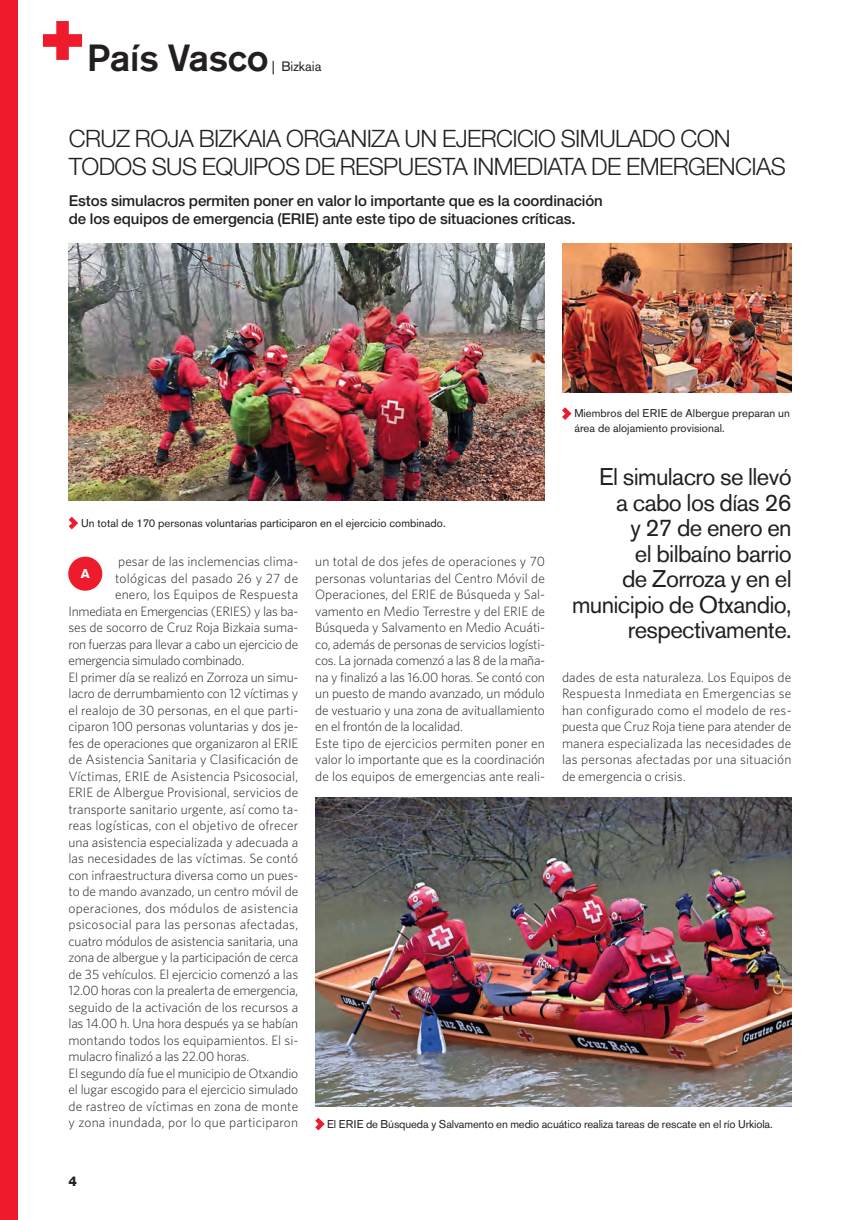
<style>
.page{position:relative;width:850px;height:1220px;background:#fff}
.page>*{position:absolute;margin:0;border:0;box-sizing:border-box;transform-origin:0 0}
.t1{font:500 37.5px "Akzidenz Grotesk BE";letter-spacing:-.005em;color:#231f20}
.t2{font:24px/25.5px "Akzidenz Grotesk BE";letter-spacing:-.025em;color:#231f20;text-align:right}
.t3{font:300 24px/28.5px "Helvetica Neue";letter-spacing:-.025em;color:#231f20}
.t4{font:500 15px/18px "Helvetica Neue";letter-spacing:-.005em;color:#231f20}
.t5{font:300 13.5px/16.5px "Whitney";letter-spacing:-.005em;color:#231f20}
.t6{font:300 13.5px "Whitney";letter-spacing:.02em;color:#231f20}
.t7{font:300 13.5px "Whitney";letter-spacing:-.025em;color:#231f20}
.t8{font:300 13.5px "Whitney";letter-spacing:.015em;color:#231f20}
.t9{font:13.5px "Akzidenz Grotesk BE";letter-spacing:-.005em;color:#231f20}
.t10{font:800 13.5px "Helvetica Neue";color:#231f20}
.t11{font:700 12.75px "Akzidenz Grotesk BE";color:#fff}
.t12{font:11.25px/15px "Akzidenz Grotesk BE";letter-spacing:.005em;color:#231f20}
</style>
<div class="page">
<div style="left:0;top:0;width:18px;height:1219px;background:#ee1b2c"></div>
<svg style="left:43px;top:21px;width:39px;height:39px"></svg>
<img style="left:562px;top:244px;width:229px;height:148px">
<img style="left:68px;top:243px;width:477px;height:257px">
<svg style="left:315px;top:1117px;width:10px;height:13px"></svg>
<svg style="left:562px;top:407px;width:9px;height:13px"></svg>
<svg style="left:69px;top:516px;width:9px;height:13px"></svg>
<div style="left:68px;top:556px;width:34px;height:34px;background:#ee1b2c;border-radius:50%"></div>
<img style="left:315px;top:797px;width:476px;height:309px">
<h1 class="t1" style="left:87px;top:44px;width:183px">País Vasco</h1>
<p class="t9" style="left:272px;top:61px;width:51px">| Bizkaia</p>
<h2 class="t3" style="left:69px;top:126px;width:718px">CRUZ ROJA BIZKAIA ORGANIZA UN EJERCICIO SIMULADO CON<br>TODOS SUS EQUIPOS DE RESPUESTA INMEDIATA DE EMERGENCIAS</h2>
<p class="t4" style="left:69px;top:193px;width:535px">Estos simulacros permiten poner en valor lo importante que es la coordinación de los equipos de emergencia (ERIE) ante este tipo de situaciones críticas.</p>
<p class="t12" style="left:574px;top:407px;width:217px">Miembros del ERIE de Albergue preparan un área de alojamiento provisional.</p>
<h2 class="t2" style="left:572px;top:466px;width:221px">El simulacro se llevó<br>a cabo los días 26<br>y 27 de enero en<br>el bilbaíno barrio<br>de Zorroza y en el municipio de Otxandio, respectivamente.</h2>
<p class="t12" style="left:81px;top:516px;width:366px">Un total de 170 personas voluntarias participaron en el ejercicio combinado.</p>
<p class="t5" style="left:315px;top:554px;width:231px">un total de dos jefes de operaciones y 70 personas voluntarias del Centro Móvil de Operaciones, del ERIE de Búsqueda y Sal&shy;vamento en Medio Terrestre y del ERIE de Búsqueda y Salvamento en Medio Acuáti&shy;co, además de personas de servicios logísti&shy;cos. La jornada comenzó a las 8 de la maña&shy;na y finalizó a las 16.00 horas. Se contó con un puesto de mando avanzado, un módulo de vestuario y una zona de avituallamiento en el frontón de la localidad.<br>Este tipo de ejercicios permiten poner en valor lo importante que es la coordinación de los equipos de emergencias ante reali-</p>
<p class="t5" style="left:118px;top:554px;width:182px">pesar de las inclemencias clima-</p>
<p class="t6" style="left:115px;top:573px;width:185px">tológicas del pasado 26 y 27 de</p>
<p class="t8" style="left:115px;top:589px;width:185px">enero, los Equipos de Respuesta</p>
<p class="t5" style="left:68px;top:603px;width:231px">Inmediata en Emergencias (ERIES) y las ba-</p>
<p class="t5" style="left:68px;top:620px;width:231px">ses de socorro de Cruz Roja Bizkaia suma-</p>
<p class="t7" style="left:68px;top:639px;width:231px">ron fuerzas para llevar a cabo un ejercicio de</p>
<p class="t7" style="left:68px;top:655px;width:177px">emergencia simulado combinado.</p>
<p class="t5" style="left:68px;top:669px;width:231px">El primer día se realizó en Zorroza un simu-</p>
<p class="t5" style="left:68px;top:686px;width:231px">lacro de derrumbamiento con 12 víctimas y</p>
<p class="t5" style="left:68px;top:702px;width:231px">el realojo de 30 personas, en el que parti-</p>
<p class="t5" style="left:68px;top:719px;width:231px">ciparon 100 personas voluntarias y dos je-</p>
<p class="t5" style="left:68px;top:735px;width:231px">fes de operaciones que organizaron al ERIE</p>
<p class="t5" style="left:68px;top:752px;width:231px">de Asistencia Sanitaria y Clasificación de</p>
<p class="t5" style="left:68px;top:768px;width:231px">Víctimas, ERIE de Asistencia Psicosocial,</p>
<p class="t5" style="left:68px;top:785px;width:231px">ERIE de Albergue Provisional, servicios de</p>
<p class="t5" style="left:68px;top:801px;width:231px">transporte sanitario urgente, así como ta-</p>
<p class="t5" style="left:68px;top:818px;width:231px">reas logísticas, con el objetivo de ofrecer</p>
<p class="t5" style="left:68px;top:834px;width:231px">una asistencia especializada y adecuada a</p>
<p class="t5" style="left:68px;top:851px;width:231px">las necesidades de las víctimas. Se contó</p>
<p class="t5" style="left:68px;top:867px;width:231px">con infraestructura diversa como un pues-</p>
<p class="t5" style="left:68px;top:884px;width:231px">to de mando avanzado, un centro móvil de</p>
<p class="t6" style="left:68px;top:903px;width:231px">operaciones, dos módulos de asistencia</p>
<p class="t6" style="left:68px;top:919px;width:231px">psicosocial para las personas afectadas,</p>
<p class="t5" style="left:68px;top:933px;width:231px">cuatro módulos de asistencia sanitaria, una</p>
<p class="t5" style="left:68px;top:950px;width:231px">zona de albergue y la participación de cerca</p>
<p class="t5" style="left:68px;top:966px;width:231px">de 35 vehículos. El ejercicio comenzó a las</p>
<p class="t5" style="left:68px;top:983px;width:231px">12.00 horas con la prealerta de emergencia,</p>
<p class="t5" style="left:68px;top:999px;width:231px">seguido de la activación de los recursos a</p>
<p class="t5" style="left:68px;top:1016px;width:231px">las 14.00 h. Una hora después ya se habían</p>
<p class="t5" style="left:68px;top:1032px;width:231px">montando todos los equipamientos. El si-</p>
<p class="t5" style="left:68px;top:1049px;width:182px">mulacro finalizó a las 22.00 horas.</p>
<p class="t5" style="left:68px;top:1065px;width:231px">El segundo día fue el municipio de Otxandio</p>
<p class="t5" style="left:68px;top:1082px;width:231px">el lugar escogido para el ejercicio simulado</p>
<p class="t5" style="left:68px;top:1098px;width:231px">de rastreo de víctimas en zona de monte</p>
<p class="t8" style="left:68px;top:1117px;width:231px">y zona inundada, por lo que participaron</p>
<p class="t11" style="left:81px;top:569px;width:11px">A</p>
<p class="t5" style="left:562px;top:669px;width:231px;text-align:justify">dades de esta naturaleza. Los Equipos de Respuesta Inmediata en Emergencias se han configurado como el modelo de res&shy;puesta que Cruz Roja tiene para atender de manera especializada las necesidades de las personas afectadas por una situación de emergencia o crisis.</p>
<p class="t12" style="left:327px;top:1117px;width:447px">El ERIE de Búsqueda y Salvamento en medio acuático realiza tareas de rescate en el río Urkiola.</p>
<p class="t10" style="left:68px;top:1176px;width:10px">4</p>
</div>
